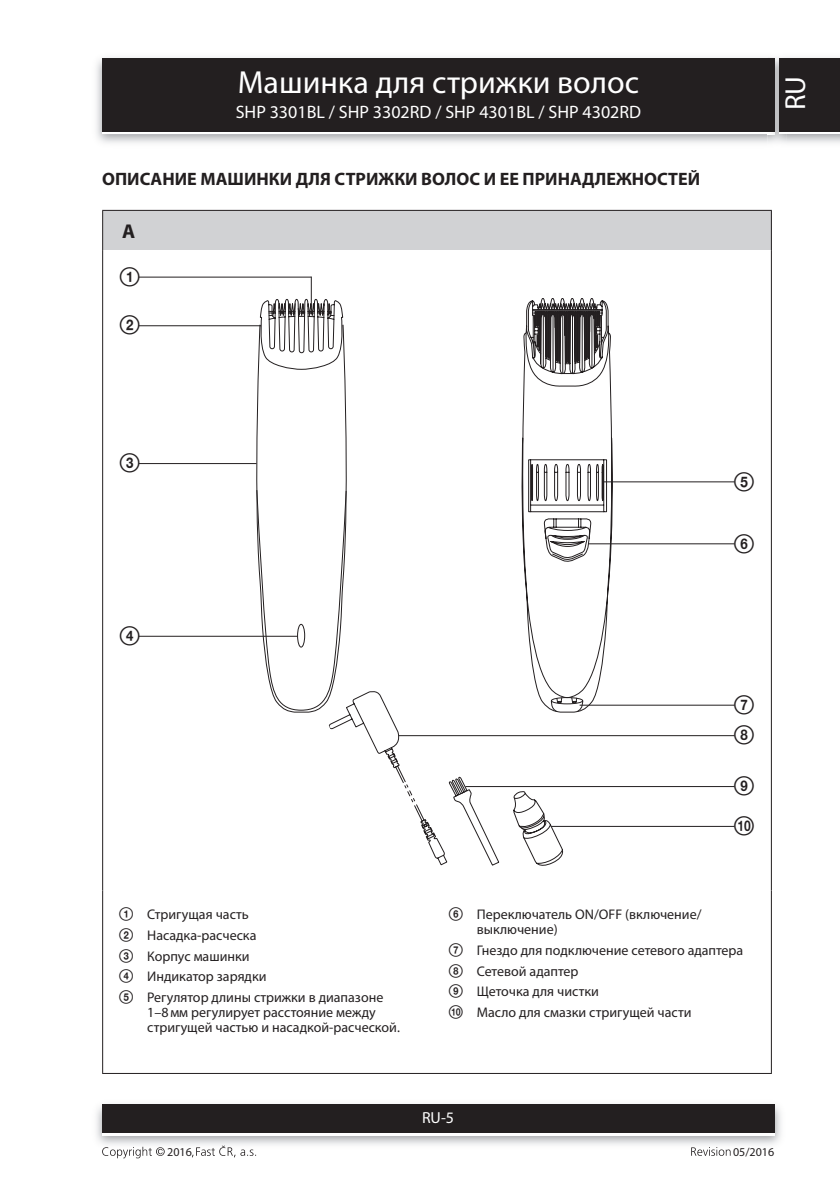
<style>
.page{position:relative;width:840px;height:1191px;background:#fff}
.page>*{position:absolute;margin:0;border:0;box-sizing:border-box;transform-origin:0 0}
.t1{font:32px "Myriad Pro";color:#fff}
.t2{font:29px "Myriad Pro";color:#fff}
.t3{font:20px/39.8px "Zz 3";color:#231f20}
.text_7{font:700 20px "Myriad Pro";color:#231f20}
.titulek_9{font:700 18px "Myriad Pro";color:#231f20}
.t4{font:18px "Myriad Pro";color:#fff}
.t5{font:16px "Myriad Pro";color:#fff}
.t6{font:14px/20.6px "Myriad Pro";color:#231f20}
.t7{font:12px "Myriad Pro";color:#231f20}
.s1{font-family:"Zz 3"}
</style>
<div class="page">
<div style="left:102px;top:61px;width:672px;height:73px;background:linear-gradient(to right,#231f20,#231f20)"></div>
<div style="left:102px;top:58px;width:672px;height:73px;background:#231f20"></div>
<img style="left:96px;top:1104px;width:685px;height:41px">
<div style="left:102px;top:1107px;width:672px;height:28px;background:linear-gradient(to right,#fff,#fff)"></div>
<div style="left:102px;top:1104px;width:672px;height:28px;background:#231f20"></div>
<img style="left:767px;top:55px;width:18px;height:90px">
<svg style="left:767px;top:131px;width:7px;height:3px"></svg>
<img style="left:767px;top:58px;width:7px;height:3px">
<img style="left:767px;top:61px;width:7px;height:70px">
<div style="left:778px;top:61px;width:61px;height:73px;background:linear-gradient(to right,#231f20,#231f20)"></div>
<div style="left:778px;top:58px;width:61px;height:73px;background:#231f20"></div>
<svg style="left:102px;top:1146px;width:63px;height:12px"></svg>
<svg style="left:192px;top:1145px;width:64px;height:12px"></svg>
<svg style="left:691px;top:1147px;width:39px;height:8px"></svg>
<div style="left:103px;top:210px;width:668px;height:40px;background:#d1d2d4"></div>
<hr style="left:102px;top:210px;width:669px;height:1px;background:#231f20">
<hr style="left:102px;top:211px;width:1px;height:39px;background:#231f20">
<hr style="left:770px;top:211px;width:1px;height:39px;background:#231f20">
<hr style="left:102px;top:250px;width:1px;height:640px;background:#231f20">
<hr style="left:770px;top:250px;width:1px;height:640px;background:#231f20">
<hr style="left:102px;top:890px;width:1px;height:183px;background:#231f20">
<hr style="left:770px;top:890px;width:1px;height:183px;background:#231f20">
<hr style="left:102px;top:1073px;width:669px;height:1px;background:#231f20">
<hr style="left:588px;top:543px;width:146px;height:1px;background:#231f20">
<hr style="left:603px;top:481px;width:131px;height:1px;background:#231f20">
<hr style="left:398px;top:735px;width:336px;height:1px;background:#231f20">
<hr style="left:465px;top:786px;width:269px;height:1px;background:#231f20">
<hr style="left:550px;top:826px;width:184px;height:1px;background:#231f20">
<hr style="left:579px;top:704px;width:155px;height:1px;background:#231f20">
<hr style="left:139px;top:325px;width:122px;height:1px;background:#231f20">
<hr style="left:139px;top:277px;width:172px;height:1px;background:#231f20">
<hr style="left:139px;top:463px;width:117px;height:1px;background:#231f20">
<hr style="left:139px;top:636px;width:158px;height:1px;background:#231f20">
<hr style="left:310px;top:276px;width:1px;height:31px;background:#231f20">
<svg style="left:256px;top:298px;width:91px;height:412px"></svg>
<svg style="left:521px;top:298px;width:118px;height:279px"></svg>
<svg style="left:321px;top:577px;width:318px;height:289px"></svg>
<h1 class="t1" style="left:237px;top:62px;width:402px">Машинка для стрижки волос</h1>
<p class="t4" style="left:235px;top:101px;width:407px">SHP 3301BL / SHP 3302RD / SHP 4301BL / SHP 4302RD</p>
<p class="titulek_9" style="left:102px;top:167px;width:599px">ОПИСАНИЕ МАШИНКИ ДЛЯ СТРИЖКИ ВОЛОС И ЕЕ ПРИНАДЛЕЖНОСТЕЙ</p>
<p class="text_7" style="left:122px;top:218px;width:15px">A</p>
<p class="t3" style="left:119px;top:257px;width:23px">1</p>
<p class="t3" style="left:119px;top:305px;width:23px">2</p>
<h2 class="t2" style="left:777px;top:110px;width:36px;rotate:-90deg">RU</h2>
<p class="t3" style="left:119px;top:443px;width:23px">3</p>
<p class="t3" style="left:119px;top:616px;width:23px">4</p>
<p class="t6" style="left:119px;top:904px;width:266px"><span class="s1">1</span> Стригущая часть<br><span class="s1">2</span> Насадка-расческа<br><span class="s1">3</span> Корпус машинки<br><span class="s1">4</span> Индикатор зарядки<br><span class="s1">5</span> Регулятор длины стрижки в диапазоне</p>
<p class="t6" style="left:147px;top:1004px;width:254px;line-height:15px">1–8мм регулирует расстояние между стригущей частью и насадкой-расческой.</p>
<p class="t3" style="left:733px;top:461px;width:23px">5</p>
<p class="t3" style="left:733px;top:523px;width:23px">6</p>
<p class="t3" style="left:733px;top:684px;width:23px">7</p>
<p class="t3" style="left:733px;top:715px;width:23px">8</p>
<p class="t3" style="left:733px;top:766px;width:23px">9<br>0</p>
<p class="t6" style="left:476px;top:907px;width:226px;line-height:15px;text-indent:-28px"><span class="s1">6</span> Переключатель ON/OFF (включение/ выключение)</p>
<p class="t6" style="left:448px;top:939px;width:296px"><span class="s1">7</span> Гнездо для подключение сетевого адаптера<br><span class="s1">8</span> Сетевой адаптер<br><span class="s1">9</span> Щеточка для чистки<br><span class="s1">0</span> Масло для смазки стригущей части</p>
<p class="t5" style="left:422px;top:1108px;width:34px">RU-5</p>
<p class="t7" style="left:167px;top:1144px;width:26px">2016</p>
<p class="t7" style="left:732px;top:1144px;width:43px">05/2016</p>
</div>
